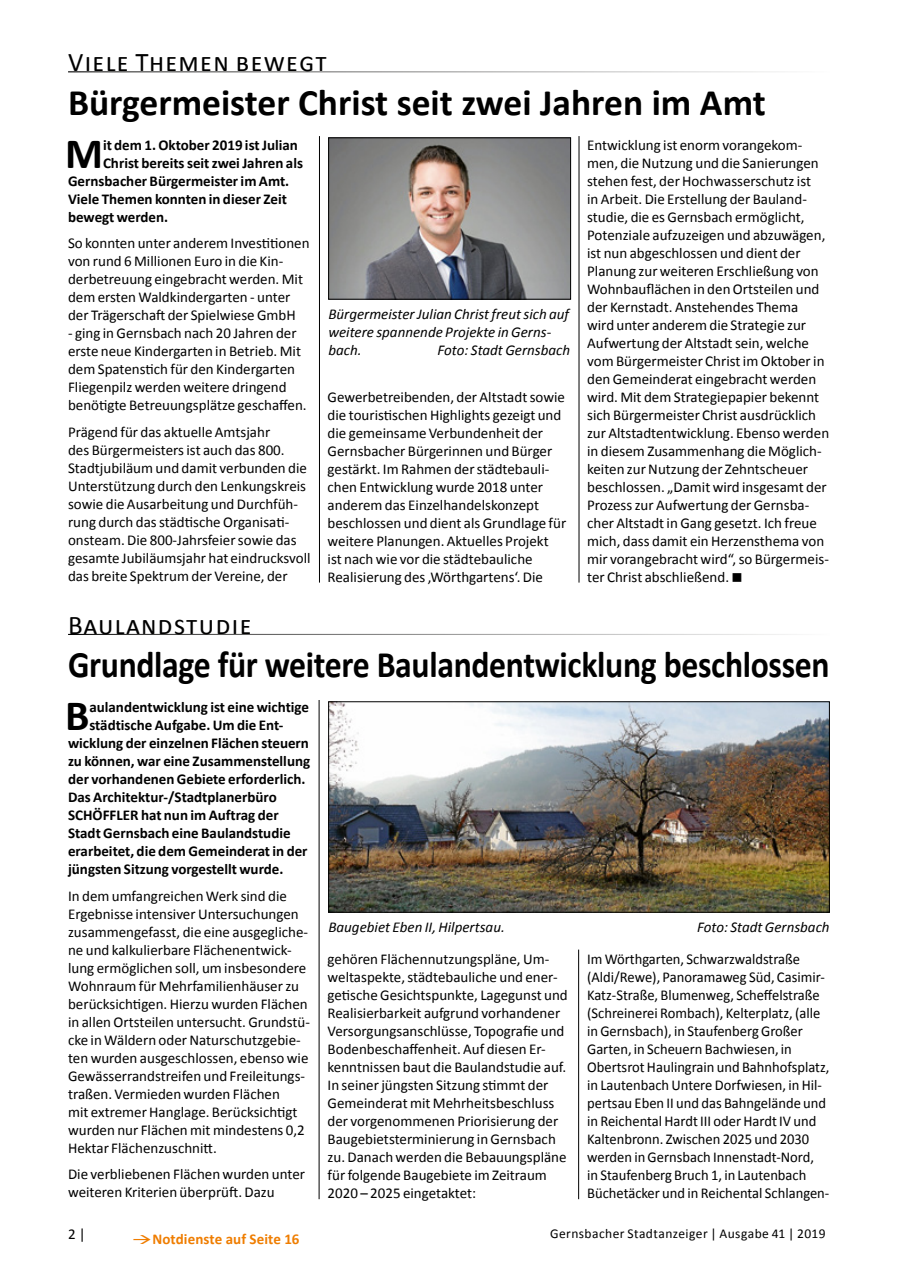
<style>
.page{position:relative;width:902px;height:1280px;background:#fff}
.page>*{position:absolute;margin:0;border:0;box-sizing:border-box;transform-origin:0 0}
.t1{font:700 43.35px "Calibri";color:#000}
.t2{font:700 37.5px "Calibri";letter-spacing:-.01em;color:#000;scale:.9 1}
.t3{font:700 37.5px "Calibri";letter-spacing:-.01em;color:#000}
.t4{font:27px "Calibri";letter-spacing:.05em;color:#000}
.t5{font:15px/18px "Calibri";color:#000}
.t6{font:700 15px "Calibri";color:#000}
.t7{font:italic 15px/18px "Calibri";color:#000}
.t8{font:700 15px "Calibri";letter-spacing:.005em;color:#ef7d00}
.t9{font:13.5px "Calibri";letter-spacing:.025em;color:#000}
</style>
<div class="page">
<hr style="left:578px;top:136px;width:1px;height:447px;background:#000">
<hr style="left:319px;top:136px;width:1px;height:447px;background:#000">
<img style="left:330px;top:140px;width:239px;height:157px">
<div style="left:328px;top:138px;width:243px;height:161px;border:1px solid #000"></div>
<img style="left:330px;top:703px;width:497px;height:207px">
<div style="left:328px;top:701px;width:501px;height:211px;border:1px solid #000"></div>
<hr style="left:578px;top:949px;width:1px;height:250px;background:#000">
<hr style="left:319px;top:700px;width:1px;height:499px;background:#000">
<h3 class="t4" style="left:68px;top:45px;width:260px">Viele Themen bewegt</h3>
<h2 class="t3" style="left:68px;top:78px;width:699px">Bürgermeister Christ seit zwei Jahren im Amt</h2>
<h1 class="t1" style="left:65px;top:126px;width:39px">M</h1>
<p class="t6" style="left:103px;top:135px;width:196px">it dem 1. Oktober 2019 ist Julian</p>
<p class="t5" style="left:587px;top:136px;width:243px">Entwicklung ist enorm vorangekom&shy;men, die Nutzung und die Sanierungen stehen fest, der Hochwasserschutz ist<br>in Arbeit. Die Erstellung der Bauland&shy;studie, die es Gernsbach ermöglicht, Potenziale aufzuzeigen und abzuwägen, ist nun abgeschlossen und dient der Planung zur weiteren Erschließung von Wohnbauflächen in den Ortsteilen und der Kernstadt. Anstehendes Thema<br>wird unter anderem die Strategie zur Aufwertung der Altstadt sein, welche vom Bürgermeister Christ im Oktober in den Gemeinderat eingebracht werden wird. Mit dem Strategiepapier bekennt sich Bürgermeister Christ ausdrücklich zur Altstadtentwicklung. Ebenso werden in diesem Zusammenhang die Möglich&shy;keiten zur Nutzung der Zehntscheuer beschlossen. „Damit wird insgesamt der Prozess zur Aufwertung der Gernsba&shy;cher Altstadt in Gang gesetzt. Ich freue mich, dass damit ein Herzensthema von mir vorangebracht wird“, so Bürgermeis&shy;ter Christ abschließend. ■</p>
<p class="t6" style="left:103px;top:153px;width:201px">Christ bereits seit zwei Jahren als</p>
<p class="t6" style="left:68px;top:171px;width:223px">Gernsbacher Bürgermeister im Amt.</p>
<p class="t6" style="left:68px;top:189px;width:220px">Viele Themen konnten in dieser Zeit</p>
<p class="t6" style="left:68px;top:207px;width:102px">bewegt werden.</p>
<p class="t5" style="left:68px;top:234px;width:243px">So konnten unter anderem Investitionen von rund 6 Millionen Euro in die Kin&shy;derbetreuung eingebracht werden. Mit dem ersten Waldkindergarten - unter der Trägerschaft der Spielwiese GmbH</p>
<p class="t5" style="left:68px;top:324px;width:240px">- ging in Gernsbach nach 20 Jahren der erste neue Kindergarten in Betrieb. Mit dem Spatenstich für den Kindergarten Fliegenpilz werden weitere dringend benötigte Betreuungsplätze geschaffen.</p>
<p class="t5" style="left:68px;top:423px;width:244px">Prägend für das aktuelle Amtsjahr<br>des Bürgermeisters ist auch das 800.<br>Stadtjubiläum und damit verbunden die Unterstützung durch den Lenkungskreis sowie die Ausarbeitung und Durchfüh&shy;rung durch das städtische Organisati&shy;onsteam. Die 800-Jahrsfeier sowie das gesamte Jubiläumsjahr hat eindrucksvoll das breite Spektrum der Vereine, der</p>
<p class="t7" style="left:328px;top:305px;width:242px">Bürgermeister Julian Christ freut sich auf weitere spannende Projekte in Gerns&shy;bach.</p>
<p class="t7" style="left:437px;top:341px;width:134px">Foto: Stadt Gernsbach</p>
<p class="t5" style="left:327px;top:388px;width:240px">Gewerbetreibenden, der Altstadt sowie die touristischen Highlights gezeigt und die gemeinsame Verbundenheit der Gernsbacher Bürgerinnen und Bürger gestärkt. Im Rahmen der städtebauli&shy;chen Entwicklung wurde 2018 unter anderem das Einzelhandelskonzept beschlossen und dient als Grundlage für weitere Planungen. Aktuelles Projekt ist nach wie vor die städtebauliche Realisierung des ‚Wörthgartens‘. Die</p>
<h3 class="t4" style="left:68px;top:608px;width:185px">Baulandstudie</h3>
<h2 class="t2" style="left:68px;top:641px;width:847px">Grundlage für weitere Baulandentwicklung beschlossen</h2>
<h1 class="t1" style="left:65px;top:688px;width:26px">B</h1>
<p class="t6" style="left:89px;top:698px;width:221px">aulandentwicklung ist eine wichtige</p>
<p class="t6" style="left:89px;top:716px;width:195px">städtische Aufgabe. Um die Ent-</p>
<p class="t6" style="left:68px;top:734px;width:242px">wicklung der einzelnen Flächen steuern</p>
<p class="t6" style="left:68px;top:752px;width:244px">zu können, war eine Zusammenstellung</p>
<p class="t6" style="left:68px;top:770px;width:239px">der vorhandenen Gebiete erforderlich.</p>
<p class="t6" style="left:68px;top:788px;width:210px">Das Architektur-/Stadtplanerbüro</p>
<p class="t6" style="left:68px;top:806px;width:212px">SCHÖFFLER hat nun im Auftrag der</p>
<p class="t6" style="left:68px;top:824px;width:224px">Stadt Gernsbach eine Baulandstudie</p>
<p class="t6" style="left:68px;top:842px;width:241px">erarbeitet, die dem Gemeinderat in der</p>
<p class="t6" style="left:68px;top:860px;width:217px">jüngsten Sitzung vorgestellt wurde.</p>
<p class="t5" style="left:68px;top:887px;width:243px">In dem umfangreichen Werk sind die Ergebnisse intensiver Untersuchungen zusammengefasst, die eine ausgegliche&shy;ne und kalkulierbare Flächenentwick&shy;lung ermöglichen soll, um insbesondere Wohnraum für Mehrfamilienhäuser zu berücksichtigen. Hierzu wurden Flächen in allen Ortsteilen untersucht. Grundstü&shy;cke in Wäldern oder Naturschutzgebie&shy;ten wurden ausgeschlossen, ebenso wie Gewässerrandstreifen und Freileitungs&shy;traßen. Vermieden wurden Flächen<br>mit extremer Hanglage. Berücksichtigt wurden nur Flächen mit mindestens 0,2<br>Hektar Flächenzuschnitt.</p>
<p class="t5" style="left:68px;top:1165px;width:238px">Die verbliebenen Flächen wurden unter weiteren Kriterien überprüft. Dazu</p>
<p class="t7" style="left:328px;top:917px;width:178px">Baugebiet Eben II, Hilpertsau.</p>
<p class="t7" style="left:697px;top:917px;width:134px">Foto: Stadt Gernsbach</p>
<p class="t5" style="left:327px;top:950px;width:242px">gehören Flächennutzungspläne, Um&shy;weltaspekte, städtebauliche und ener&shy;getische Gesichtspunkte, Lagegunst und Realisierbarkeit aufgrund vorhandener Versorgungsanschlüsse, Topografie und Bodenbeschaffenheit. Auf diesen Er&shy;kenntnissen baut die Baulandstudie auf.<br>In seiner jüngsten Sitzung stimmt der Gemeinderat mit Mehrheitsbeschluss der vorgenommenen Priorisierung der Baugebietsterminierung in Gernsbach zu. Danach werden die Bebauungspläne für folgende Baugebiete im Zeitraum 2020 – 2025 eingetaktet:</p>
<p class="t5" style="left:587px;top:950px;width:244px">Im Wörthgarten, Schwarzwaldstraße (Aldi/Rewe), Panoramaweg Süd, Casimir-Katz-Straße, Blumenweg, Scheffelstraße (Schreinerei Rombach), Kelterplatz, (alle in Gernsbach), in Staufenberg Großer Garten, in Scheuern Bachwiesen, in Obertsrot Haulingrain und Bahnhofsplatz, in Lautenbach Untere Dorfwiesen, in Hil&shy;pertsau Eben II und das Bahngelände und in Reichental Hardt III oder Hardt IV und Kaltenbronn. Zwischen 2025 und 2030 werden in Gernsbach Innenstadt-Nord,<br>in Staufenberg Bruch 1, in Lautenbach Büchetäcker und in Reichental Schlangen-</p>
<p class="t5" style="left:68px;top:1225px;width:19px">2 |</p>
<p class="t9" style="left:550px;top:1225px;width:277px">Gernsbacher Stadtanzeiger | Ausgabe 41 | 2019</p>
<p class="t8" style="left:152px;top:1229px;width:148px">Notdienste auf Seite 16</p>
</div>
